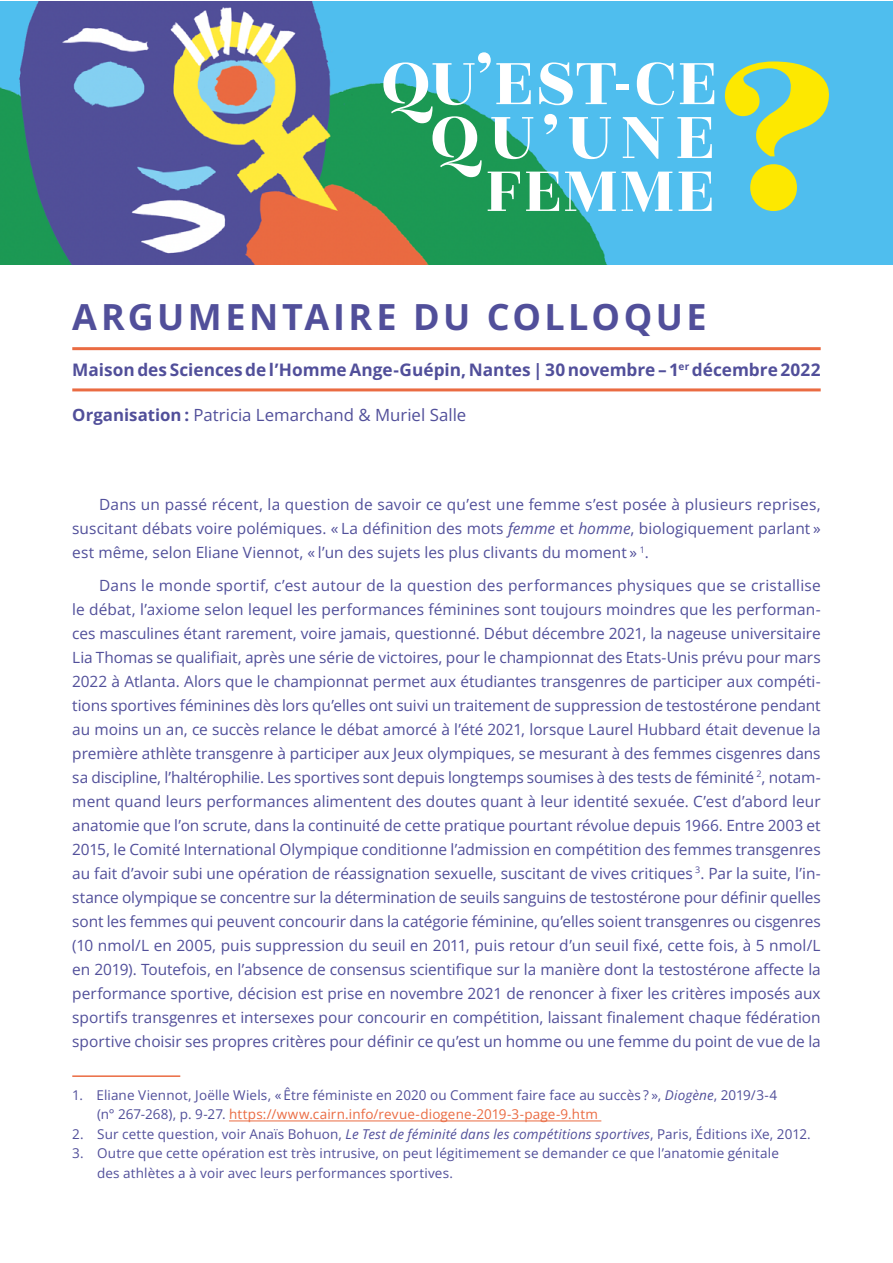
<style>
.page{position:relative;width:893px;height:1263px;background:#fff}
.page>*{position:absolute;margin:0;border:0;box-sizing:border-box;transform-origin:0 0}
.t1{font:253.05px "Rozha One";color:#fde800}
.t2{font:73.05px/53.8px "Rozha One";letter-spacing:.02em;color:#fff;text-align:right}
.t3{font:70.2px "Rozha One";letter-spacing:.02em;color:#fff}
.t4{font:700 36px "Open Sans";letter-spacing:.095em;color:#514f9a}
.t5{font:700 17.25px "Open Sans";color:#514f9a}
.t6{font:16.8px "Open Sans";color:#514f9a}
.t7{font:15.45px/24px "Open Sans";color:#514f9a;text-align:justify}
.t8{font:13.5px/19.5px "Open Sans";letter-spacing:.01em;color:#514f9a}
.s1{font-weight:700}
.s2{font-style:italic}
.s3{color:#ea6b42}
</style>
<div class="page">
<hr style="left:72px;top:347px;width:749px;height:3px;background:#ea6b42">
<hr style="left:72px;top:388px;width:749px;height:3px;background:#ea6b42">
<hr style="left:72px;top:1075px;width:108px;height:2px;background:#ea6b42">
<hr style="left:229px;top:1121px;width:372px;height:1px;background:#ea6b42">
<img style="left:0;top:1px;width:893px;height:264px">
<h2 class="t2" style="left:381px;top:56px;width:337px">Qu’est-ce qu’une</h2>
<h3 class="t3" style="left:485px;top:141px;width:231px">femme</h3>
<h1 class="t1" style="left:722px;top:-47px;width:116px">?</h1>
<h3 class="t4" style="left:72px;top:292px;width:636px">Argumentaire du colloque</h3>
<p class="t5" style="left:72px;top:358px;width:750px">Maison des Sciences de l’Homme Ange-Guépin, Nantes | 30 novembre – 1<sup>er</sup> décembre 2022</p>
<p class="t6" style="left:72px;top:403px;width:396px"><span class="s1">Organisation :</span> Patricia Lemarchand &amp; Muriel Salle</p>
<p class="t7" style="left:72px;top:492px;width:750px;text-indent:27px">Dans un passé récent, la question de savoir ce qu’est une femme s’est posée à plusieurs reprises, suscitant débats voire polémiques. « La définition des mots <span class="s2">femme</span> et <span class="s2">homme</span>, biologiquement parlant » est même, selon Eliane Viennot, « l’un des sujets les plus clivants du moment » <sup>1</sup>.</p>
<p class="t7" style="left:72px;top:573px;width:750px;text-indent:27px">Dans le monde sportif, c’est autour de la question des performances physiques que se cristallise le débat, l’axiome selon lequel les performances féminines sont toujours moindres que les performan&shy;ces masculines étant rarement, voire jamais, questionné. Début décembre 2021, la nageuse universitaire Lia Thomas se qualifiait, après une série de victoires, pour le championnat des Etats-Unis prévu pour mars 2022 à Atlanta. Alors que le championnat permet aux étudiantes transgenres de participer aux compéti&shy;tions sportives féminines dès lors qu’elles ont suivi un traitement de suppression de testostérone pendant au moins un an, ce succès relance le débat amorcé à l’été 2021, lorsque Laurel Hubbard était devenue la première athlète transgenre à participer aux Jeux olympiques, se mesurant à des femmes cisgenres dans sa discipline, l’haltérophilie. Les sportives sont depuis longtemps soumises à des tests de féminité <sup>2</sup>, notam&shy;ment quand leurs performances alimentent des doutes quant à leur identité sexuée. C’est d’abord leur anatomie que l’on scrute, dans la continuité de cette pratique pourtant révolue depuis 1966. Entre 2003 et 2015, le Comité International Olympique conditionne l’admission en compétition des femmes transgenres au fait d’avoir subi une opération de réassignation sexuelle, suscitant de vives critiques <sup>3</sup>. Par la suite, l’in&shy;stance olympique se concentre sur la détermination de seuils sanguins de testostérone pour définir quelles sont les femmes qui peuvent concourir dans la catégorie féminine, qu’elles soient transgenres ou cisgenres (10 nmol/L en 2005, puis suppression du seuil en 2011, puis retour d’un seuil fixé, cette fois, à 5 nmol/L en 2019). Toutefois, en l’absence de consensus scientifique sur la manière dont la testostérone affecte la performance sportive, décision est prise en novembre 2021 de renoncer à fixer les critères imposés aux sportifs transgenres et intersexes pour concourir en compétition, laissant finalement chaque fédération sportive choisir ses propres critères pour définir ce qu’est un homme ou une femme du point de vue de la</p>
<p class="t8" style="left:97px;top:1085px;width:682px;text-indent:-25px">1. Eliane Viennot, Joëlle Wiels, « Être féministe en 2020 ou Comment faire face au succès ? », <span class="s2">Diogène</span>, 2019/3-4 (n° 267-268), p. 9-27. <span class="s3">https://www.cairn.info/revue-diogene-2019-3-page-9.htm</span></p>
<p class="t8" style="left:72px;top:1124px;width:740px">2. Sur cette question, voir Anaïs Bohuon, <span class="s2">Le Test de féminité dans les compétitions sportives</span>, Paris, Éditions iXe, 2012.</p>
<p class="t8" style="left:97px;top:1143px;width:683px;text-indent:-25px">3. Outre que cette opération est très intrusive, on peut légitimement se demander ce que l’anatomie génitale des athlètes a à voir avec leurs performances sportives.</p>
</div>
